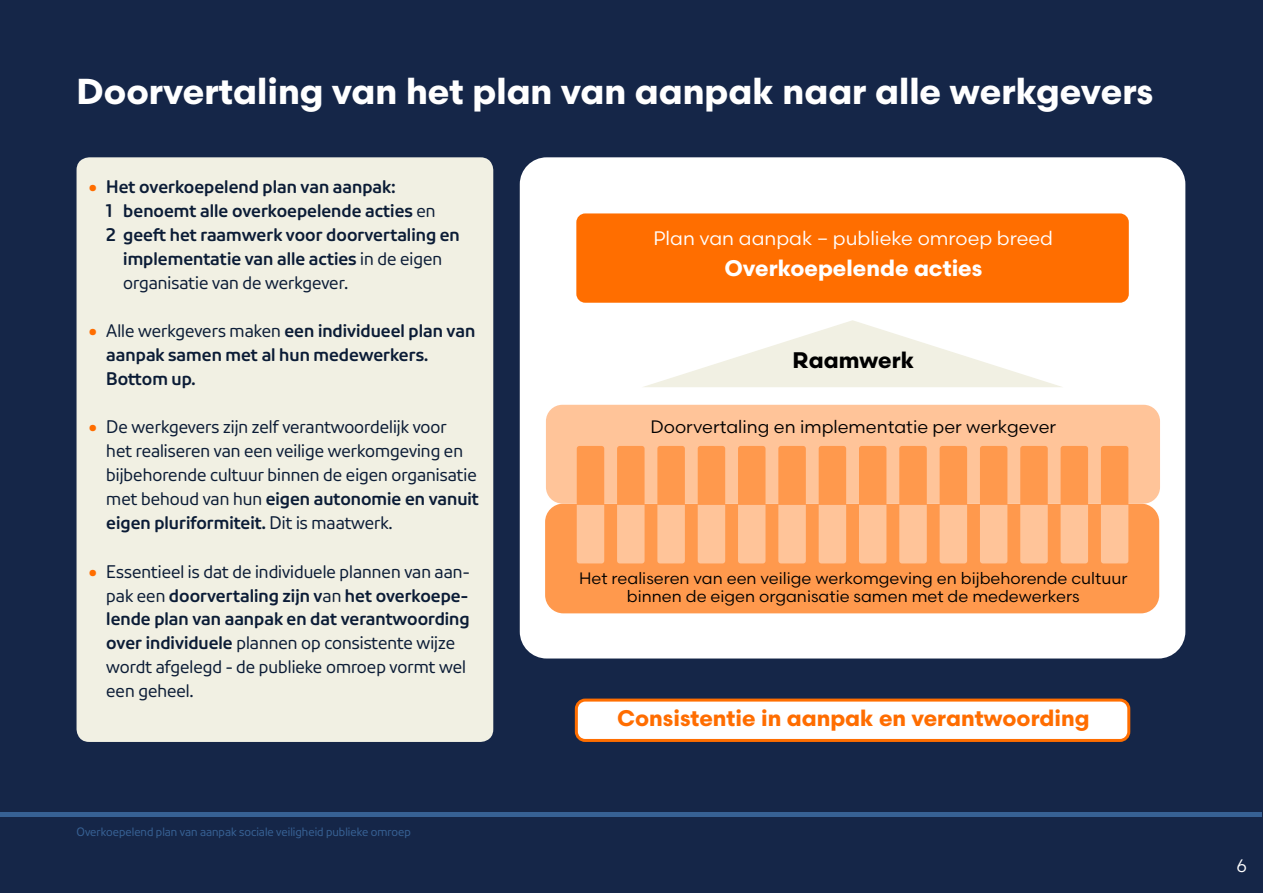
<style>
.page{position:relative;width:1263px;height:893px;background:#152648}
.page>*{position:absolute;margin:0;border:0;box-sizing:border-box;transform-origin:0 0}
.t1{font:700 36px "NPO Scandia";color:#fff}
.t2{font:700 22.5px "NPO Scandia";color:#ff6d00}
.t3{font:700 22.5px "NPO Scandia";color:#fff}
.t4{font:700 22.5px "NPO Scandia";color:#000}
.t5{font:19.5px "NPO Scandia";color:#fff}
.t6{font:18px/24px "NPO Sans";color:#0b1c36}
.t7{font:700 18px/24px "NPO Sans";color:#0b1c36}
.t8{font:18px "NPO Scandia";color:#000}
.t9{font:18px "NPO Scandia";color:#fff}
.t10{font:16.5px/18px "NPO Scandia";color:#000;text-align:center}
.t11{font:12px "NPO Sans";color:#376194}
.s1{font-size:28.5px;color:#ff6d00}
.s2{font-weight:400}
.s3{font-weight:700;font-size:28.5px;color:#ff6d00}
.s4{font-weight:700}
</style>
<div class="page">
<div style="left:77px;top:157px;width:416px;height:585px;background:#f1f0e3;border-radius:13px"></div>
<div style="left:520px;top:157px;width:665px;height:501px;background:#fff;border-radius:27px"></div>
<div style="left:576px;top:213px;width:553px;height:90px;background:#ff6e00;border-radius:9px"></div>
<div style="left:545px;top:504px;width:614px;height:109px;background:#ff994d;border-radius:18px"></div>
<div style="left:546px;top:405px;width:614px;height:99px;background:#ffc499;border-radius:16px"></div>
<svg style="left:644px;top:320px;width:418px;height:67px"></svg>
<svg style="left:577px;top:446px;width:27px;height:117px;background:#ffae72"></svg>
<svg style="left:617px;top:446px;width:27px;height:117px;background:#ffae72"></svg>
<svg style="left:657px;top:446px;width:28px;height:117px;background:#ffae72"></svg>
<svg style="left:698px;top:446px;width:27px;height:117px;background:#ffae72"></svg>
<svg style="left:738px;top:446px;width:27px;height:117px;background:#ffae72"></svg>
<svg style="left:778px;top:446px;width:28px;height:117px;background:#ffae72"></svg>
<svg style="left:819px;top:446px;width:27px;height:117px;background:#ffae72"></svg>
<svg style="left:859px;top:446px;width:27px;height:117px;background:#ffae72"></svg>
<svg style="left:899px;top:446px;width:28px;height:117px;background:#ffae72"></svg>
<svg style="left:940px;top:446px;width:27px;height:117px;background:#ffae72"></svg>
<svg style="left:980px;top:446px;width:27px;height:117px;background:#ffae72"></svg>
<svg style="left:1020px;top:446px;width:28px;height:117px;background:#ffae72"></svg>
<svg style="left:1060px;top:446px;width:28px;height:117px;background:#ffae72"></svg>
<svg style="left:1101px;top:446px;width:27px;height:117px;background:#ffae72"></svg>
<div style="left:576px;top:700px;width:553px;height:40px;background:#fff;border-radius:9px"></div>
<div style="left:575px;top:699px;width:555px;height:43px;border:3px solid #ff6e00;border-radius:9px"></div>
<div style="left:1px;top:812px;width:1261px;height:5px;background:#376194"></div>
<h1 class="t1" style="left:77px;top:68px;width:1078px">Doorvertaling van het plan van aanpak naar alle werkgevers</h1>
<p class="t7" style="left:89px;top:175px;width:308px"><span class="s1">•</span> Het overkoepelend plan van aanpak:</p>
<p class="t7" style="left:106px;top:199px;width:331px">1 benoemt alle overkoepelende acties <span class="s2">en</span></p>
<p class="t7" style="left:106px;top:223px;width:355px">2 geeft het raamwerk voor doorvertaling en</p>
<p class="t7" style="left:123px;top:247px;width:320px">implementatie van alle acties <span class="s2">in de eigen</span></p>
<p class="t6" style="left:123px;top:271px;width:226px">organisatie van de werkgever.</p>
<p class="t7" style="left:106px;top:319px;width:370px;text-indent:-17px"><span class="s1">•</span> <span class="s2">Alle werkgevers maken</span> een individueel plan van aanpak samen met al hun medewerkers.<br>Bottom up.</p>
<p class="t6" style="left:106px;top:415px;width:374px;text-indent:-17px"><span class="s3">•</span> De werkgevers zijn zelf verantwoordelijk voor<br>het realiseren van een veilige werkomgeving en bijbehorende cultuur binnen de eigen organisatie met behoud van hun <span class="s4">eigen autonomie en vanuit eigen pluriformiteit.</span> Dit is maatwerk.</p>
<p class="t6" style="left:106px;top:559px;width:365px;text-indent:-17px"><span class="s3">•</span> Essentieel is dat de individuele plannen van aan&shy;pak een <span class="s4">doorvertaling zijn v</span>an <span class="s4">het overkoepe&shy;lende plan van aanpak en dat verantwoording over individuele</span> plannen op consistente wijze wordt afgelegd - de publieke omroep vormt wel een geheel.</p>
<p class="t11" style="left:77px;top:824px;width:336px">Overkoepelend plan van aanpak sociale veiligheid publieke omroep</p>
<p class="t5" style="left:654px;top:226px;width:401px">Plan van aanpak – publieke omroep breed</p>
<p class="t3" style="left:724px;top:254px;width:259px">Overkoepelende acties</p>
<p class="t4" style="left:793px;top:346px;width:123px">Raamwerk</p>
<p class="t8" style="left:650px;top:415px;width:407px">Doorvertaling en implementatie per werkgever</p>
<p class="t10" style="left:579px;top:569px;width:550px">Het realiseren van een veilige werkomgeving en bijbehorende cultuur binnen de eigen organisatie samen met de medewerkers</p>
<p class="t2" style="left:617px;top:704px;width:474px">Consistentie in aanpak en verantwoording</p>
<p class="t9" style="left:1236px;top:855px;width:12px">6</p>
</div>
